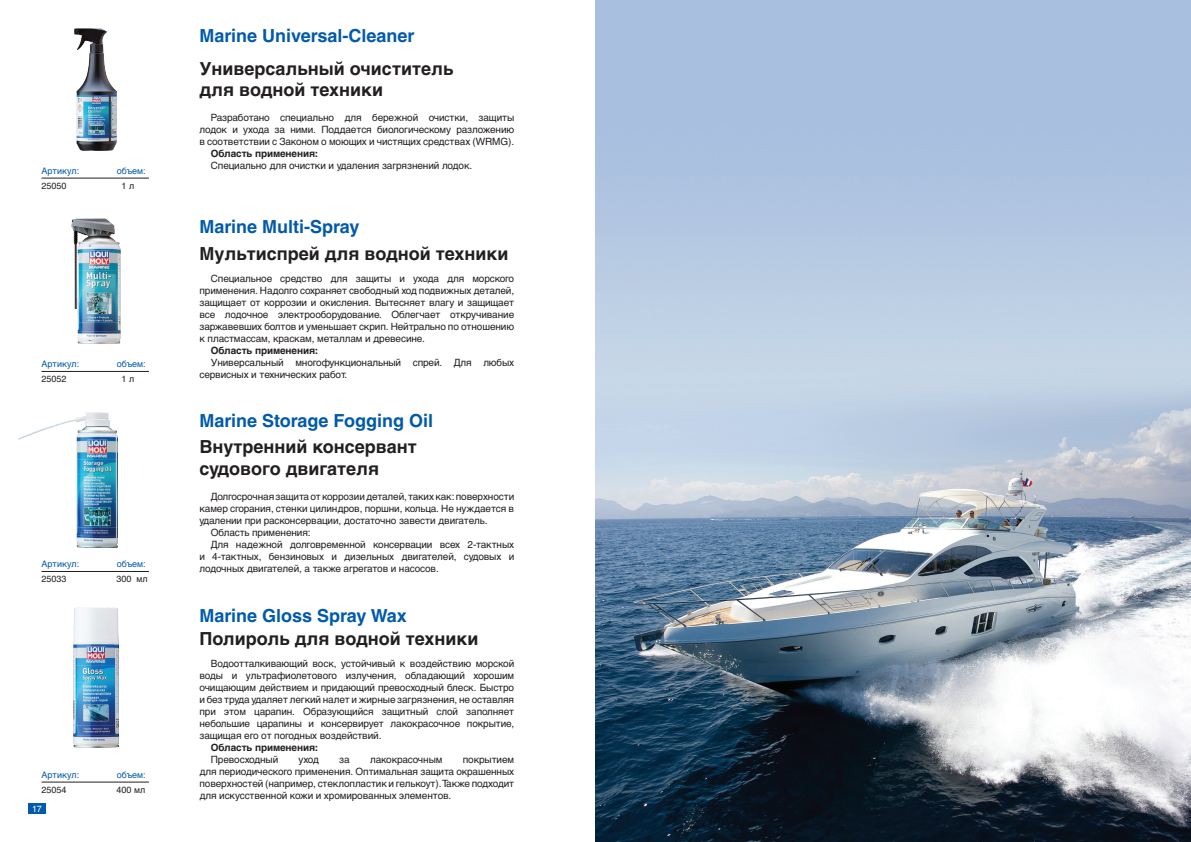
<style>
.page{position:relative;width:1191px;height:842px;background:#fff}
.page>*{position:absolute;margin:0;border:0;box-sizing:border-box;transform-origin:0 0}
.t1{font:700 18px/21.6px "Helvetica C";color:#231f20}
.t2{font:700 18px "Helvetica C";color:#015aaa}
.t3{font:10px/12px "Helvetica C";letter-spacing:-.01em;color:#231f20;text-align:justify}
.t4{font:700 10px "Helvetica C";letter-spacing:-.01em;color:#231f20}
.t5{font:9px "Helvetica C";color:#015aaa}
.t6{font:9px "Helvetica C";color:#231f20}
.t7{font:9px "Helvetica C";color:#fff}
</style>
<div class="page">
<div style="left:28px;top:803px;width:17px;height:11px;background:#015aaa"></div>
<hr style="left:42px;top:781px;width:107px;height:1px;background:#231f20">
<img style="left:73px;top:607px;width:46px;height:140px">
<hr style="left:42px;top:571px;width:107px;height:1px;background:#231f20">
<img style="left:18px;top:413px;width:99px;height:134px">
<hr style="left:42px;top:371px;width:107px;height:1px;background:#231f20">
<img style="left:72px;top:219px;width:48px;height:124px">
<hr style="left:42px;top:178px;width:107px;height:1px;background:#231f20">
<img style="left:74px;top:28px;width:42px;height:123px">
<img style="left:595px;top:0;width:596px;height:842px">
<p class="t5" style="left:42px;top:166px;width:39px">Артикул:</p>
<p class="t5" style="left:117px;top:166px;width:31px">объем:</p>
<p class="t6" style="left:42px;top:180px;width:27px">25050</p>
<p class="t6" style="left:122px;top:180px;width:14px">1 л</p>
<p class="t5" style="left:42px;top:359px;width:39px">Артикул:</p>
<p class="t5" style="left:117px;top:359px;width:31px">объем:</p>
<p class="t6" style="left:42px;top:374px;width:27px">25052</p>
<p class="t6" style="left:122px;top:374px;width:14px">1 л</p>
<p class="t5" style="left:42px;top:559px;width:39px">Артикул:</p>
<p class="t5" style="left:117px;top:559px;width:31px">объем:</p>
<p class="t6" style="left:42px;top:574px;width:27px">25033</p>
<p class="t6" style="left:117px;top:574px;width:33px">300 мл</p>
<p class="t5" style="left:42px;top:770px;width:39px">Артикул:</p>
<p class="t5" style="left:117px;top:770px;width:31px">объем:</p>
<p class="t6" style="left:42px;top:784px;width:27px">25054</p>
<p class="t6" style="left:117px;top:784px;width:30px">400 мл</p>
<p class="t7" style="left:32px;top:803px;width:11px">17</p>
<p class="t2" style="left:199px;top:26px;width:217px">Marine Universal-Cleaner</p>
<p class="t1" style="left:199px;top:57px;width:255px">Универсальный очиститель для водной техники</p>
<p class="t3" style="left:199px;top:112px;width:316px;text-indent:11px">Разработано специально для бережной очистки, защиты лодок и ухода за ними. Поддается биологическому разложению в соответствии с Законом o моющих и чистящих средствах (WRMG).</p>
<p class="t4" style="left:211px;top:148px;width:109px">Область применения:</p>
<p class="t3" style="left:211px;top:160px;width:261px">Специально для очистки и удаления загрязнений лодок.</p>
<p class="t2" style="left:199px;top:216px;width:162px">Marine Multi-Spray</p>
<p class="t1" style="left:199px;top:243px;width:311px">Мультиспрей для водной техники</p>
<p class="t3" style="left:199px;top:272px;width:316px;text-indent:11px">Специальное средство для защиты и ухода для морского применения. Надолго сохраняет свободный ход подвижных деталей, защищает от коррозии и окисления. Вытесняет влагу и защищает все лодочное электрооборудование. Облегчает откручивание заржавевших болтов и уменьшает скрип. Нейтрально по отношению к пластмассам, краскам, металлам и древесине.</p>
<p class="t4" style="left:211px;top:344px;width:109px">Область применения:</p>
<p class="t3" style="left:211px;top:356px;width:231px">Универсальный многофункциональный спрей.</p>
<p class="t3" style="left:454px;top:356px;width:62px">Для любых</p>
<p class="t3" style="left:199px;top:368px;width:148px">сервисных и технических работ.</p>
<p class="t2" style="left:199px;top:410px;width:235px">Marine Storage Fogging Oil</p>
<p class="t1" style="left:199px;top:436px;width:219px">Внутренний консервант судового двигателя</p>
<p class="t3" style="left:199px;top:490px;width:316px;text-indent:11px">Долгосрочнаязащитаоткоррозиидеталей,такихкак:поверхности камер сгорания, стенки цилиндров, поршни, кольца. Не нуждается в удалении при расконсервации, достаточно завести двигатель.</p>
<p class="t3" style="left:211px;top:526px;width:101px">Область применения:</p>
<p class="t3" style="left:199px;top:538px;width:316px;text-indent:11px">Для надежной долговременной консервации всех 2-тактных и 4-тактных, бензиновых и дизельных двигателей, судовых и лодочных двигателей, а также агрегатов и насосов.</p>
<p class="t2" style="left:199px;top:605px;width:209px">Marine Gloss Spray Wax</p>
<p class="t1" style="left:199px;top:628px;width:280px">Полироль для водной техники</p>
<p class="t3" style="left:199px;top:657px;width:316px;text-indent:11px">Водоотталкивающий воск, устойчивый к воздействию морской воды и ультрафиолетового излучения, обладающий хорошим очищающим действием и придающий превосходный блеск. Быстро и без труда удаляет легкий налет и жирные загрязнения, не оставляя при этом царапин. Образующийся защитный слой заполняет небольшие царапины и консервирует лакокрасочное покрытие, защищая его от погодных воздействий.</p>
<p class="t4" style="left:211px;top:742px;width:109px">Область применения:</p>
<p class="t3" style="left:211px;top:753px;width:69px">Превосходный</p>
<p class="t3" style="left:298px;top:753px;width:22px">уход</p>
<p class="t3" style="left:339px;top:753px;width:12px">за</p>
<p class="t3" style="left:370px;top:753px;width:74px">лакокрасочным</p>
<p class="t3" style="left:199px;top:753px;width:316px;text-indent:263px">покрытием для периодического применения. Оптимальная защита окрашенных поверхностей (например, стеклопластик и гелькоут). Также подходит для искусственной кожи и хромированных элементов.</p>
</div>
